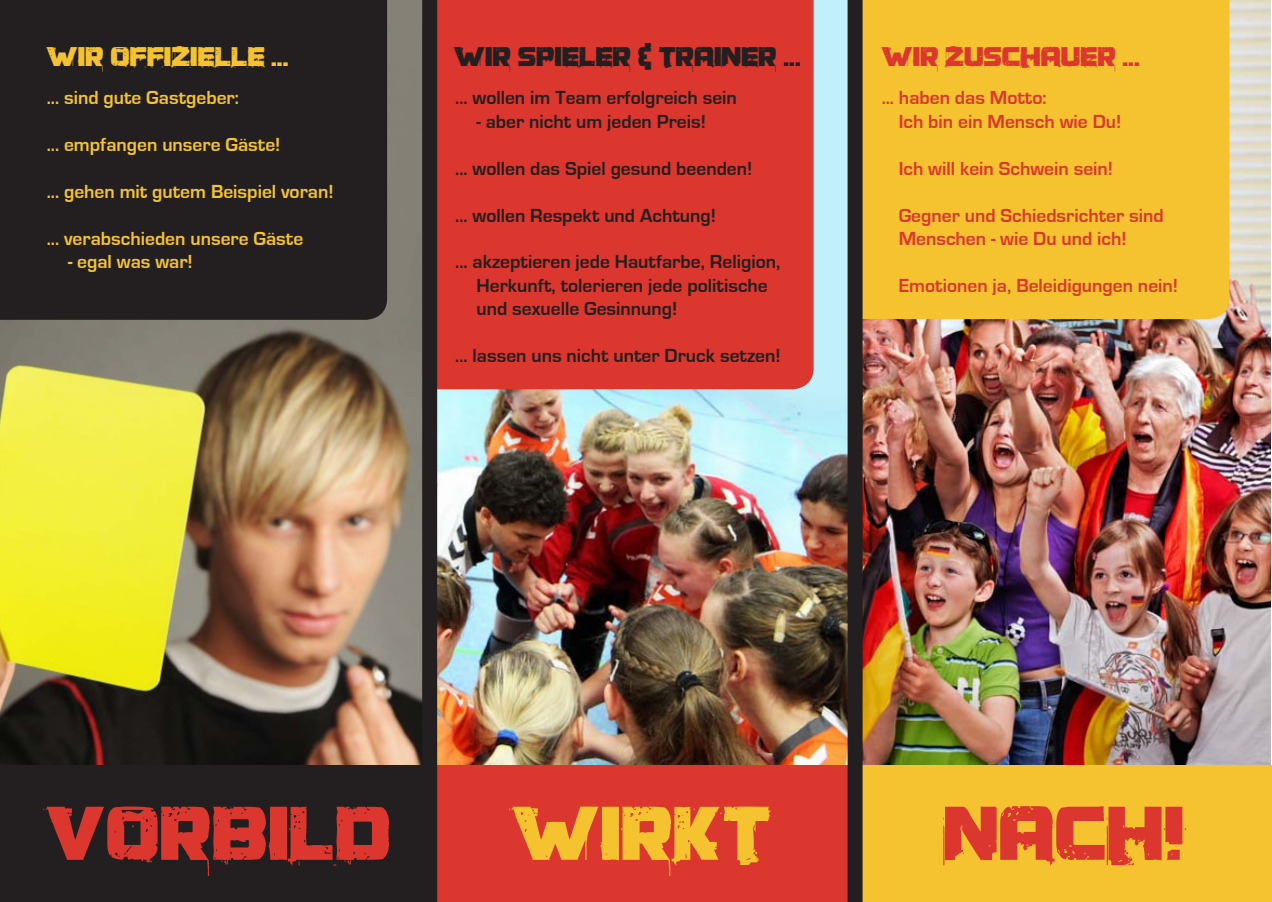
<style>
.page{position:relative;width:1272px;height:902px;background:#fff}
.page>*{position:absolute;margin:0;border:0;box-sizing:border-box;transform-origin:0 0}
.t1{font:75.75px "Youngerthanme";color:#db372e}
.t2{font:75.75px "Youngerthanme";color:#f5c330}
.t3{font:27px "Youngerthanme";color:#231f20}
.t4{font:27px "Youngerthanme";color:#f5c330}
.t5{font:27px "Youngerthanme";color:#db372e}
.t6{font:700 19.5px/23.4px "Eurostile";color:#231f20}
.t7{font:700 19.5px/23.4px "Eurostile";color:#db372e}
.t8{font:700 19.5px "Eurostile";color:#f5c330}
</style>
<div class="page">
<img style="left:862px;top:0;width:408px;height:765px">
<img style="left:437px;top:0;width:410px;height:765px">
<img style="left:0;top:0;width:422px;height:765px">
<div style="left:855px;top:765px;width:416px;height:136px;background:#f5c330"></div>
<div style="left:429px;top:765px;width:426px;height:136px;background:#db372e"></div>
<div style="left:0;top:765px;width:429px;height:136px;background:#231f20"></div>
<div style="left:862px;top:0;width:367px;height:319px;background:#f5c330"></div>
<div style="left:437px;top:0;width:376px;height:389px;background:#db372e"></div>
<div style="left:0;top:0;width:387px;height:320px;background:#231f20"></div>
<div style="left:422px;top:0;width:15px;height:901px;background:#231f20"></div>
<div style="left:847px;top:0;width:15px;height:901px;background:#231f20"></div>
<h2 class="t4" style="left:47px;top:41px;width:244px">WIR OFFIZIELLE ...</h2>
<h2 class="t3" style="left:454px;top:41px;width:349px">WIR SPIELER &amp; TRAINER ...</h2>
<h2 class="t5" style="left:881px;top:41px;width:260px">WIR ZUSCHAUER ...</h2>
<p class="t8" style="left:47px;top:87px;width:194px">... sind gute Gastgeber:</p>
<p class="t8" style="left:47px;top:134px;width:235px">... empfangen unsere Gäste!</p>
<p class="t8" style="left:47px;top:181px;width:288px">... gehen mit gutem Beispiel voran!</p>
<p class="t8" style="left:47px;top:228px;width:258px">... verabschieden unsere Gäste</p>
<p class="t8" style="left:68px;top:251px;width:126px">- egal was war!</p>
<p class="t6" style="left:455px;top:87px;width:283px">... wollen im Team erfolgreich sein</p>
<p class="t6" style="left:476px;top:110px;width:231px">- aber nicht um jeden Preis!</p>
<p class="t6" style="left:455px;top:157px;width:299px">... wollen das Spiel gesund beenden!</p>
<p class="t6" style="left:455px;top:204px;width:262px">... wollen Respekt und Achtung!</p>
<p class="t6" style="left:476px;top:250px;width:305px;text-indent:-21px">... akzeptieren jede Hautfarbe, Religion,<br>Herkunft, tolerieren jede politische und sexuelle Gesinnung!</p>
<p class="t6" style="left:455px;top:344px;width:327px">... lassen uns nicht unter Druck setzen!</p>
<p class="t7" style="left:898px;top:87px;width:224px;text-indent:-17px">... haben das Motto:<br>Ich bin ein Mensch wie Du!</p>
<p class="t7" style="left:898px;top:157px;width:216px">Ich will kein Schwein sein!</p>
<p class="t7" style="left:898px;top:204px;width:266px">Gegner und Schiedsrichter sind<br>Menschen - wie Du und ich!</p>
<p class="t7" style="left:898px;top:274px;width:281px">Emotionen ja, Beleidigungen nein!</p>
<h1 class="t1" style="left:47px;top:791px;width:348px">VORBILD</h1>
<h1 class="t2" style="left:512px;top:791px;width:261px">WIRKT</h1>
<h1 class="t1" style="left:945px;top:791px;width:243px">NACH!</h1>
</div>
